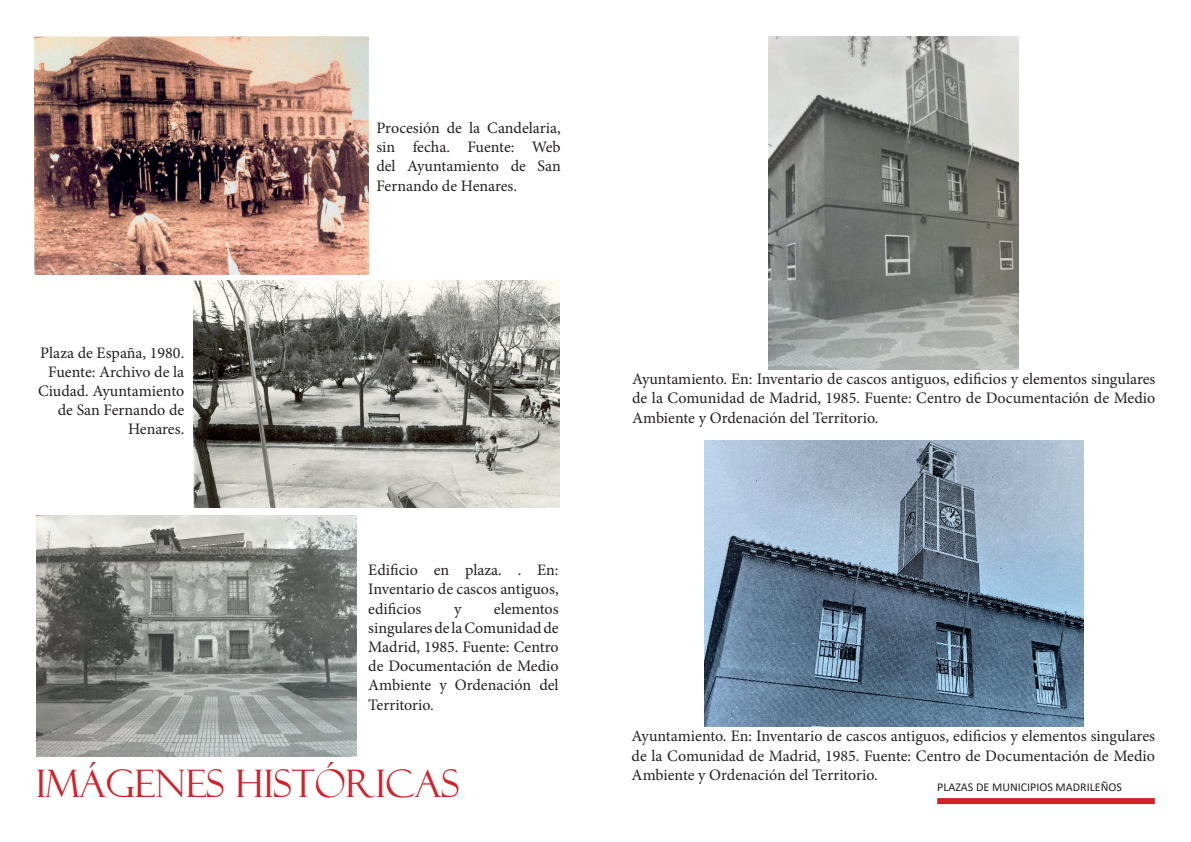
<style>
.page{position:relative;width:1191px;height:842px;background:#fff}
.page>*{position:absolute;margin:0;border:0;box-sizing:border-box;transform-origin:0 0}
.t1{font:38px "Felix Titling";color:#d1232a}
.t2{font:16px/19.2px "Minion Pro";color:#231f20;text-align:justify}
.t3{font:12px "Calibri";color:#231f20}
</style>
<div class="page">
<div style="left:937px;top:798px;width:217px;height:6px;background:#d1232a"></div>
<img style="left:193px;top:281px;width:366px;height:227px">
<img style="left:35px;top:36px;width:333px;height:239px">
<img style="left:36px;top:516px;width:321px;height:240px">
<img style="left:768px;top:36px;width:250px;height:333px">
<img style="left:704px;top:441px;width:379px;height:286px">
<p class="t2" style="left:38px;top:343px;width:148px;text-align:right">Plaza de España, 1980.<br>Fuente: Archivo de la<br>Ciudad. Ayuntamiento de San Fernando de<br>Henares.</p>
<p class="t2" style="left:376px;top:118px;width:186px">Procesión de la Candelaria, sin fecha. Fuente: Web del Ayuntamiento de San Fernando de Henares.</p>
<p class="t2" style="left:368px;top:560px;width:192px">Edificio en plaza. . En:<br>Inventario de cascos antiguos, edificios</p>
<p class="t2" style="left:368px;top:599px;width:192px;text-indent:126px">elementos singulares de la Comunidad de Madrid, 1985. Fuente: Centro de Documentación de Medio Ambiente y Ordenación del Territorio.</p>
<p class="t2" style="left:454px;top:599px;width:9px">y</p>
<p class="t1" style="left:36px;top:761px;width:425px">IMÁGENES HISTÓRICAS</p>
<p class="t2" style="left:632px;top:369px;width:525px">Ayuntamiento. En: Inventario de cascos antiguos, edificios y elementos singulares de la Comunidad de Madrid, 1985. Fuente: Centro de Documentación de Medio Ambiente y Ordenación del Territorio.</p>
<p class="t2" style="left:631px;top:727px;width:525px">Ayuntamiento. En: Inventario de cascos antiguos, edificios y elementos singulares de la Comunidad de Madrid, 1985. Fuente: Centro de Documentación de Medio Ambiente y Ordenación del Territorio.</p>
<p class="t3" style="left:937px;top:778px;width:186px">PLAZAS DE MUNICIPIOS MADRILEÑOS</p>
</div>
